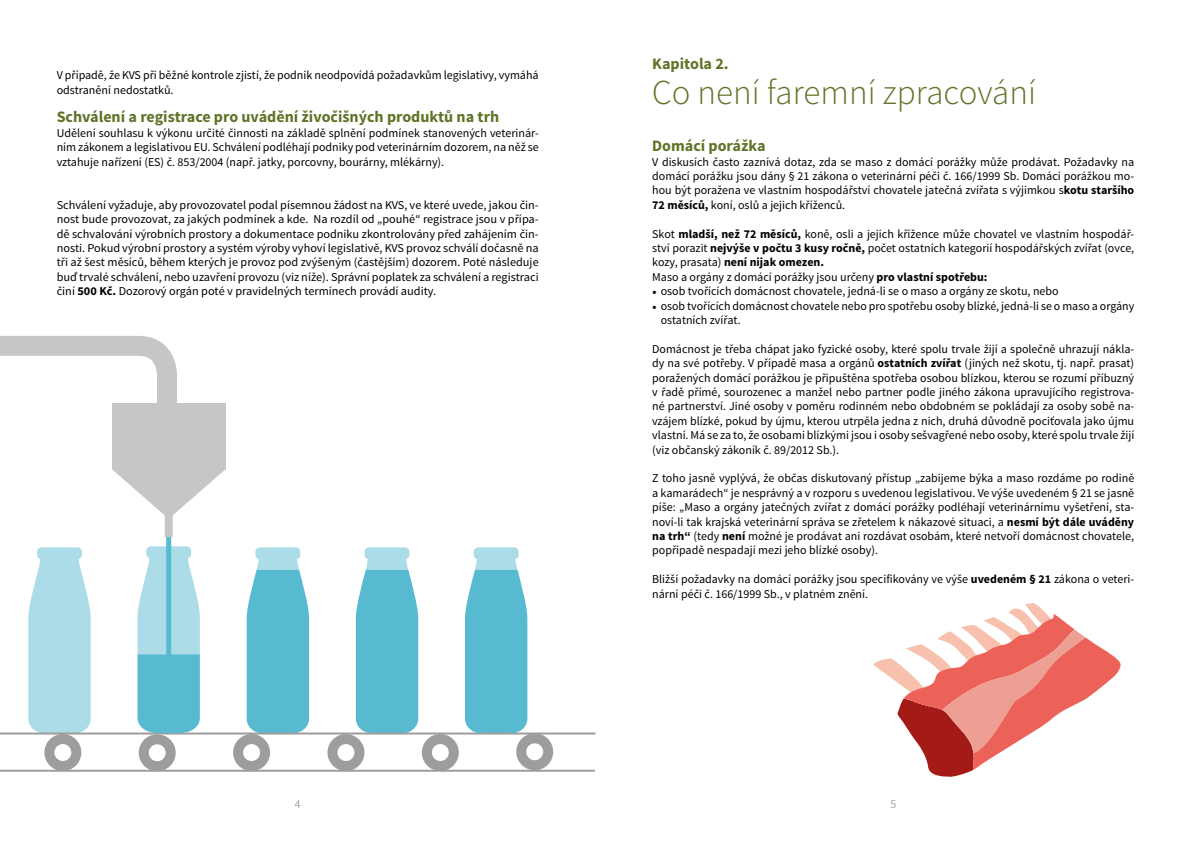
<style>
.page{position:relative;width:1191px;height:842px;background:#fff}
.page>*{position:absolute;margin:0;border:0;box-sizing:border-box;transform-origin:0 0}
.t1{font:300 35px "Source Sans Pro";color:#5f7428}
.t2{font:700 16px "Source Sans Pro";color:#5f7428}
.t3{font:12px/14.4px "Source Sans Pro";color:#000;text-align:justify}
.t4{font:300 12px "Source Sans Pro";color:#706f6f}
.s1{font-weight:700}
.s2{font-family:"Minion Pro"}
</style>
<div class="page">
<div style="left:166px;top:531px;width:5px;height:134px;background:#58bad1"></div>
<svg style="left:356px;top:547px;width:62px;height:185px"></svg>
<svg style="left:247px;top:547px;width:62px;height:185px"></svg>
<svg style="left:465px;top:547px;width:62px;height:185px"></svg>
<svg style="left:28px;top:547px;width:63px;height:185px"></svg>
<hr style="left:0;top:732px;width:595px;height:2px;background:#9d9d9c">
<hr style="left:0;top:770px;width:595px;height:2px;background:#9d9d9c">
<div style="left:44px;top:734px;width:37px;height:37px;border:10px solid #9d9d9c;border-radius:50%"></div>
<div style="left:139px;top:734px;width:37px;height:37px;border:10px solid #9d9d9c;border-radius:50%"></div>
<div style="left:233px;top:734px;width:37px;height:37px;border:10px solid #9d9d9c;border-radius:50%"></div>
<div style="left:327px;top:734px;width:37px;height:37px;border:10px solid #9d9d9c;border-radius:50%"></div>
<div style="left:422px;top:734px;width:37px;height:37px;border:10px solid #9d9d9c;border-radius:50%"></div>
<div style="left:516px;top:733px;width:37px;height:37px;border:10px solid #9d9d9c;border-radius:50%"></div>
<svg style="left:137px;top:546px;width:63px;height:187px"></svg>
<div style="left:112px;top:403px;width:113px;height:66px;background:#c6c6c6"></div>
<svg style="left:112px;top:469px;width:113px;height:50px"></svg>
<div style="left:165px;top:511px;width:8px;height:26px;background:#c6c6c6"></div>
<svg style="left:0;top:336px;width:177px;height:67px"></svg>
<svg style="left:873px;top:603px;width:248px;height:174px"></svg>
<p class="t3" style="left:57px;top:68px;width:483px">V případě, že KVS při běžné kontrole zjistí, že podnik neodpovídá požadavkům legislativy, vymáhá odstranění nedostatků.</p>
<h2 class="t2" style="left:57px;top:107px;width:444px">Schválení a registrace pro uvádění živočišných produktů na trh</h2>
<p class="t3" style="left:57px;top:126px;width:483px">Udělení souhlasu k výkonu určité činnosti na základě splnění podmínek stanovených veterinár&shy;ním zákonem a legislativou EU. Schválení podléhají podniky pod veterinárním dozorem, na něž se vztahuje nařízení (ES) č. 853/2004 (např. jatky, porcovny, bourárny, mlékárny).</p>
<p class="t3" style="left:57px;top:198px;width:483px">Schválení vyžaduje, aby provozovatel podal písemnou žádost na KVS, ve které uvede, jakou čin&shy;nost bude provozovat, za jakých podmínek a kde. Na rozdíl od „pouhé“ registrace jsou v přípa&shy;dě schvalování výrobních prostory a dokumentace podniku zkontrolovány před zahájením čin&shy;nosti. Pokud výrobní prostory a systém výroby vyhoví legislativě, KVS provoz schválí dočasně na tři až šest měsíců, během kterých je provoz pod zvýšeným (častějším) dozorem. Poté následuje buď trvalé schválení, nebo uzavření provozu (viz níže). Správní poplatek za schválení a registraci činí <span class="s1">500 Kč.</span> Dozorový orgán poté v pravidelných termínech provádí audity.</p>
<h2 class="t2" style="left:652px;top:53px;width:78px">Kapitola 2.</h2>
<h1 class="t1" style="left:652px;top:71px;width:385px">Co není faremní zpracování</h1>
<h2 class="t2" style="left:652px;top:136px;width:115px">Domácí porážka</h2>
<p class="t3" style="left:652px;top:155px;width:483px">V diskusích často zaznívá dotaz, zda se maso z domácí porážky může prodávat. Požadavky na domácí porážku jsou dány § 21 zákona o veterinární péči č. 166/1999 Sb. Domácí porážkou mo&shy;hou být poražena ve vlastním hospodářství chovatele jatečná zvířata s výjimkou s<span class="s1">kotu staršího 72 měsíců,</span> koní, oslů a jejich kříženců.</p>
<p class="t3" style="left:652px;top:227px;width:483px;text-align:left">Skot <span class="s1">mladší, než 72 měsíců,</span> koně, osli a jejich křížence může chovatel ve vlastním hospodář&shy;ství porazit <span class="s1">nejvýše v počtu 3 kusy ročně,</span> počet ostatních kategorií hospodářských zvířat (ovce, kozy, prasata) <span class="s1">není nijak omezen.<br></span>Maso a orgány z domácí porážky jsou určeny <span class="s1">pro vlastní spotřebu:</span></p>
<p class="t3" style="left:652px;top:284px;width:408px"><span class="s2">•</span> osob tvořících domácnost chovatele, jedná-li se o maso a orgány ze skotu, nebo</p>
<p class="t3" style="left:660px;top:299px;width:475px;text-indent:-9px"><span class="s2">•</span> osob tvořících domácnost chovatele nebo pro spotřebu osoby blízké, jedná-li se o maso a orgány ostatních zvířat.</p>
<p class="t3" style="left:652px;top:342px;width:483px">Domácnost je třeba chápat jako fyzické osoby, které spolu trvale žijí a společně uhrazují nákla&shy;dy na své potřeby. V případě masa a orgánů <span class="s1">ostatních zvířat</span> (jiných než skotu, tj. např. prasat) poražených domácí porážkou je připuštěna spotřeba osobou blízkou, kterou se rozumí příbuzný v řadě přímé, sourozenec a manžel nebo partner podle jiného zákona upravujícího registrova&shy;né partnerství. Jiné osoby v poměru rodinném nebo obdobném se pokládají za osoby sobě na&shy;vzájem blízké, pokud by újmu, kterou utrpěla jedna z nich, druhá důvodně pociťovala jako újmu vlastní. Má se za to, že osobami blízkými jsou i osoby sešvagřené nebo osoby, které spolu trvale žijí (viz občanský zákoník č. 89/2012 Sb.).</p>
<p class="t3" style="left:652px;top:471px;width:483px">Z toho jasně vyplývá, že občas diskutovaný přístup „zabijeme býka a maso rozdáme po rodině a kamarádech“ je nesprávný a v rozporu s uvedenou legislativou. Ve výše uvedeném § 21 se jasně píše: „Maso a orgány jatečných zvířat z domácí porážky podléhají veterinárnímu vyšetření, sta&shy;noví-li tak krajská veterinární správa se zřetelem k nákazové situaci, a <span class="s1">nesmí být dále uváděny na trh“</span> (tedy <span class="s1">není</span> možné je prodávat ani rozdávat osobám, které netvoří domácnost chovatele, popřípadě nespadají mezi jeho blízké osoby).</p>
<p class="t3" style="left:652px;top:572px;width:483px">Bližší požadavky na domácí porážky jsou specifikovány ve výše <span class="s1">uvedeném § 21</span> zákona o veteri&shy;nární péči č. 166/1999 Sb., v platném znění.</p>
<p class="t4" style="left:295px;top:797px;width:7px">4</p>
<p class="t4" style="left:890px;top:797px;width:7px">5</p>
</div>
